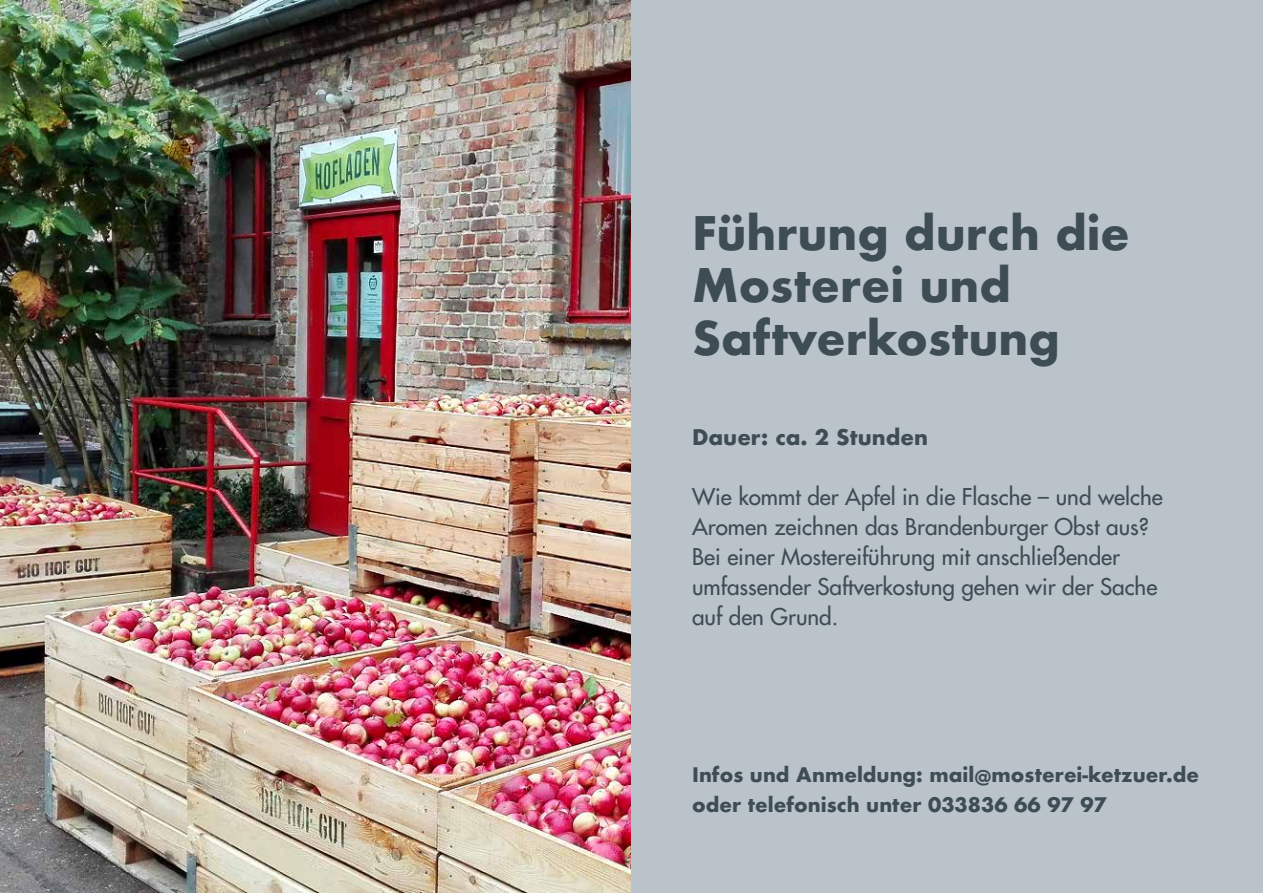
<style>
.page{position:relative;width:1263px;height:893px;background:#fff}
.page>*{position:absolute;margin:0;border:0;box-sizing:border-box;transform-origin:0 0}
.t1{font:700 45px/52.5px "Futura";color:#3e4d54}
.t2{font:22.5px/30px "Futura";color:#3e4d54}
.t3{font:700 21px "Futura";color:#3e4d54}
.t4{font:700 19.5px/30px "Futura";color:#3e4d54}
</style>
<div class="page">
<img style="left:0;top:0;width:631px;height:893px">
<div style="left:631px;top:0;width:632px;height:893px;background:#b9c3c9"></div>
<h1 class="t1" style="left:692px;top:207px;width:439px">Führung durch die<br>Mosterei und<br>Saftverkostung</h1>
<p class="t3" style="left:692px;top:422px;width:237px">Dauer: ca. 2 Stunden</p>
<p class="t2" style="left:692px;top:481px;width:472px">Wie kommt der Apfel in die Flasche – und welche Aromen zeichnen das Brandenburger Obst aus?<br>Bei einer Mostereiführung mit anschließender umfassender Saftverkostung gehen wir der Sache auf den Grund.</p>
<p class="t4" style="left:692px;top:759px;width:508px">Infos und Anmeldung: mail@mosterei-ketzuer.de oder telefonisch unter 033836 66 97 97</p>
</div>
